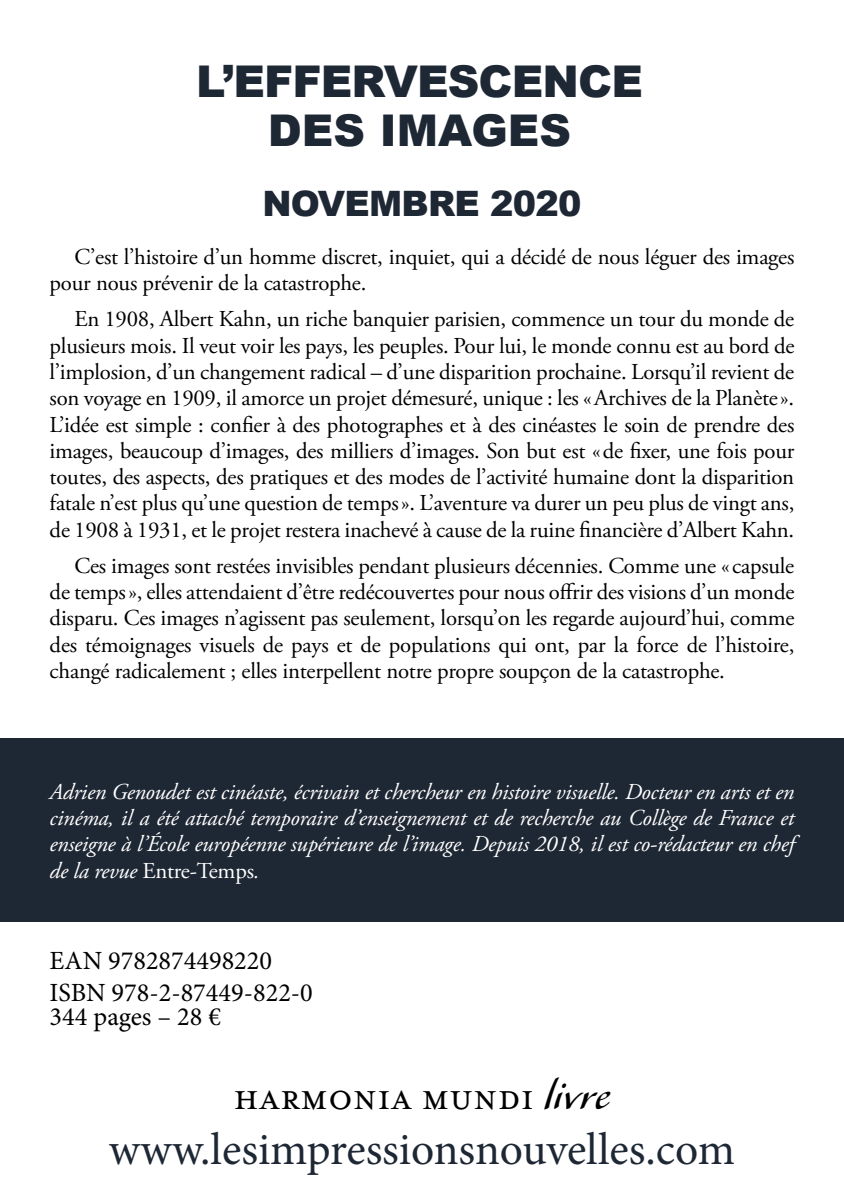
<style>
.page{position:relative;width:844px;height:1191px;background:#fff}
.page>*{position:absolute;margin:0;border:0;box-sizing:border-box;transform-origin:0 0}
.t1{font:45.5px "Minion Pro";color:#1e2734}
.t2{font:900 43.75px/49px "Arial";letter-spacing:-.02em;color:#1e2734;text-align:center}
.t3{font:41.12px "Mrs Eaves Fractions";color:#000}
.t4{font:900 35px "Arial";letter-spacing:-.02em;color:#1e2734}
.t5{font:26.25px/31.5px "Minion Pro";color:#000}
.t6{font:22.75px/26.2px "Adobe Garamond Pro";letter-spacing:-.01em;color:#000;text-align:justify}
.t7{font:italic 22.75px/26.2px "Adobe Garamond Pro";letter-spacing:-.01em;color:#fff;text-align:justify}
.s1{font-style:normal}
.s2{font-family:"Alexa Std";font-size:48.12px}
</style>
<div class="page">
<div style="left:0;top:738px;width:843px;height:183px;background:#1e2734"></div>
<h2 class="t2" style="left:196px;top:56px;width:448px">L’EFFERVESCENCE<br>DES IMAGES</h2>
<h3 class="t4" style="left:262px;top:178px;width:320px">NOVEMBRE 2020</h3>
<p class="t6" style="left:50px;top:244px;width:746px;text-indent:25px">C’est l’histoire d’un homme discret, inquiet, qui a décidé de nous léguer des images pour nous prévenir de la catastrophe.</p>
<p class="t6" style="left:50px;top:307px;width:746px;text-indent:25px">En 1908, Albert Kahn, un riche banquier parisien, commence un tour du monde de plusieurs mois. Il veut voir les pays, les peuples. Pour lui, le monde connu est au bord de l’implosion, d’un changement radical – d’une disparition prochaine. Lorsqu’il revient de son voyage en 1909, il amorce un projet démesuré, unique : les «Archives de la Planète».<br>L’idée est simple : confier à des photographes et à des cinéastes le soin de prendre des images, beaucoup d’images, des milliers d’images. Son but est «de fixer, une fois pour toutes, des aspects, des pratiques et des modes de l’activité humaine dont la disparition fatale n’est plus qu’une question de temps». L’aventure va durer un peu plus de vingt ans, de 1908 à 1931, et le projet restera inachevé à cause de la ruine financière d’Albert Kahn.</p>
<p class="t6" style="left:50px;top:553px;width:746px;text-indent:25px">Ces images sont restées invisibles pendant plusieurs décennies. Comme une « capsule de temps», elles attendaient d’être redécouvertes pour nous offrir des visions d’un monde disparu. Ces images n’agissent pas seulement, lorsqu’on les regarde aujourd’hui, comme des témoignages visuels de pays et de populations qui ont, par la force de l’histoire, changé radicalement ; elles interpellent notre propre soupçon de la catastrophe.</p>
<p class="t7" style="left:50px;top:779px;width:746px">Adrien Genoudet est cinéaste, écrivain et chercheur en histoire visuelle. Docteur en arts et en cinéma, il a été attaché temporaire d’enseignement et de recherche au Collège de France et enseigne à l’École européenne supérieure de l’image. Depuis 2018, il est co-rédacteur en chef de la revue <span class="s1">Entre-Temps</span>.</p>
<p class="t5" style="left:50px;top:945px;width:265px">EAN 9782874498220<br>ISBN 978-2-87449-822-0</p>
<p class="t5" style="left:50px;top:1001px;width:173px">344 pages – 28 €</p>
<h3 class="t3" style="left:233px;top:1075px;width:378px">harmonia mundi <span class="s2">livre</span></h3>
<h1 class="t1" style="left:109px;top:1119px;width:627px">www.lesimpressionsnouvelles.com</h1>
</div>
